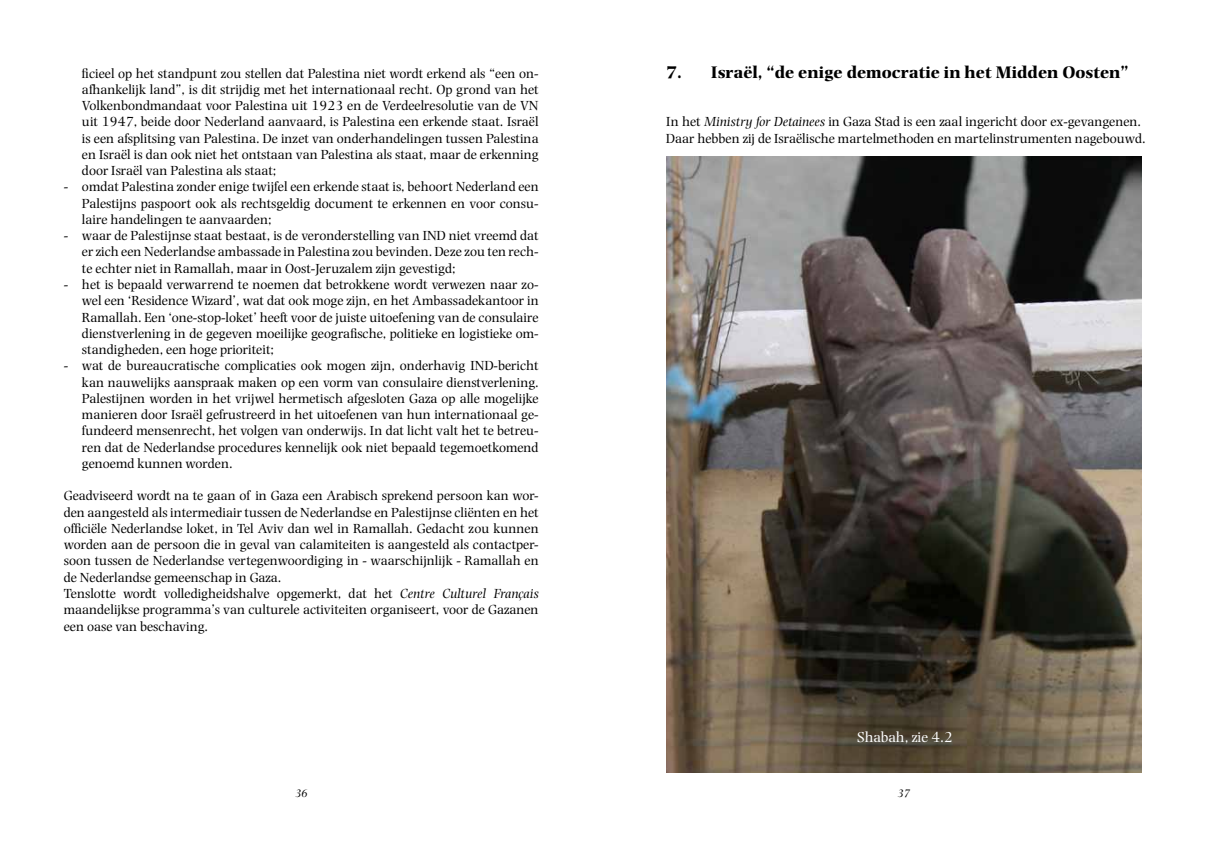
<style>
.page{position:relative;width:1205px;height:851px;background:#fff}
.page>*{position:absolute;margin:0;border:0;box-sizing:border-box;transform-origin:0 0}
.t1{font:700 17.5px "Photina";color:#000}
.t2{font:15px "Photina";color:#fff}
.t3{font:13.75px/16.2px "Photina";color:#000;text-align:justify}
.t4{font:italic 11.25px "Photina";color:#000}
.s1{font-style:italic}
</style>
<div class="page">
<img style="left:666px;top:156px;width:475px;height:616px">
<p class="t3" style="left:82px;top:65px;width:458px">ficieel op het standpunt zou stellen dat Palestina niet wordt erkend als “een on&shy;afhankelijk land”, is dit strijdig met het internationaal recht. Op grond van het Volkenbondmandaat voor Palestina uit 1923 en de Verdeelresolutie van de VN uit 1947, beide door Nederland aanvaard, is Palestina een erkende staat. Israël is een afsplitsing van Palestina. De inzet van onderhandelingen tussen Palestina en Israël is dan ook niet het ontstaan van Palestina als staat, maar de erkenning door Israël van Palestina als staat;</p>
<p class="t3" style="left:82px;top:179px;width:458px;text-indent:-18px">- omdat Palestina zonder enige twijfel een erkende staat is, behoort Nederland een Palestijns paspoort ook als rechtsgeldig document te erkennen en voor consu&shy;laire handelingen te aanvaarden;</p>
<p class="t3" style="left:82px;top:227px;width:458px;text-indent:-18px">- waar de Palestijnse staat bestaat, is de veronderstelling van IND niet vreemd dat er zich een Nederlandse ambassade in Palestina zou bevinden. Deze zou ten rech&shy;te echter niet in Ramallah, maar in Oost-Jeruzalem zijn gevestigd;</p>
<p class="t3" style="left:82px;top:276px;width:458px;text-indent:-18px">- het is bepaald verwarrend te noemen dat betrokkene wordt verwezen naar zo&shy;wel een ‘Residence Wizard’, wat dat ook moge zijn, en het Ambassadekantoor in Ramallah. Een ‘one-stop-loket’ heeft voor de juiste uitoefening van de consulaire dienstverlening in de gegeven moeilijke geografische, politieke en logistieke om&shy;standigheden, een hoge prioriteit;</p>
<p class="t3" style="left:82px;top:357px;width:458px;text-indent:-18px">- wat de bureaucratische complicaties ook mogen zijn, onderhavig IND-bericht kan nauwelijks aanspraak maken op een vorm van consulaire dienstverlening.<br>Palestijnen worden in het vrijwel hermetisch afgesloten Gaza op alle mogelijke manieren door Israël gefrustreerd in het uitoefenen van hun internationaal ge&shy;fundeerd mensenrecht, het volgen van onderwijs. In dat licht valt het te betreu&shy;ren dat de Nederlandse procedures kennelijk ook niet bepaald tegemoetkomend genoemd kunnen worden.</p>
<p class="t3" style="left:64px;top:487px;width:476px;text-align:left">Geadviseerd wordt na te gaan of in Gaza een Arabisch sprekend persoon kan wor&shy;den aangesteld als intermediair tussen de Nederlandse en Palestijnse cliënten en het officiële Nederlandse loket, in Tel Aviv dan wel in Ramallah. Gedacht zou kunnen worden aan de persoon die in geval van calamiteiten is aangesteld als contactper&shy;soon tussen de Nederlandse vertegenwoordiging in - waarschijnlijk - Ramallah en de Nederlandse gemeenschap in Gaza.<br>Tenslotte wordt volledigheidshalve opgemerkt, dat het <span class="s1">Centre Culturel Français </span>maandelijkse programma’s van culturele activiteiten organiseert, voor de Gazanen een oase van beschaving.</p>
<p class="t1" style="left:666px;top:62px;width:464px">7. Israël, “de enige democratie in het Midden Oosten”</p>
<p class="t3" style="left:666px;top:114px;width:481px">In het <span class="s1">Ministry for Detainees</span> in Gaza Stad is een zaal ingericht door ex-gevangenen.<br>Daar hebben zij de Israëlische martelmethoden en martelinstrumenten nagebouwd.</p>
<p class="t2" style="left:857px;top:728px;width:97px">Shabah, zie 4.2</p>
<p class="t4" style="left:295px;top:786px;width:15px">36</p>
<p class="t4" style="left:897px;top:786px;width:15px">37</p>
</div>
